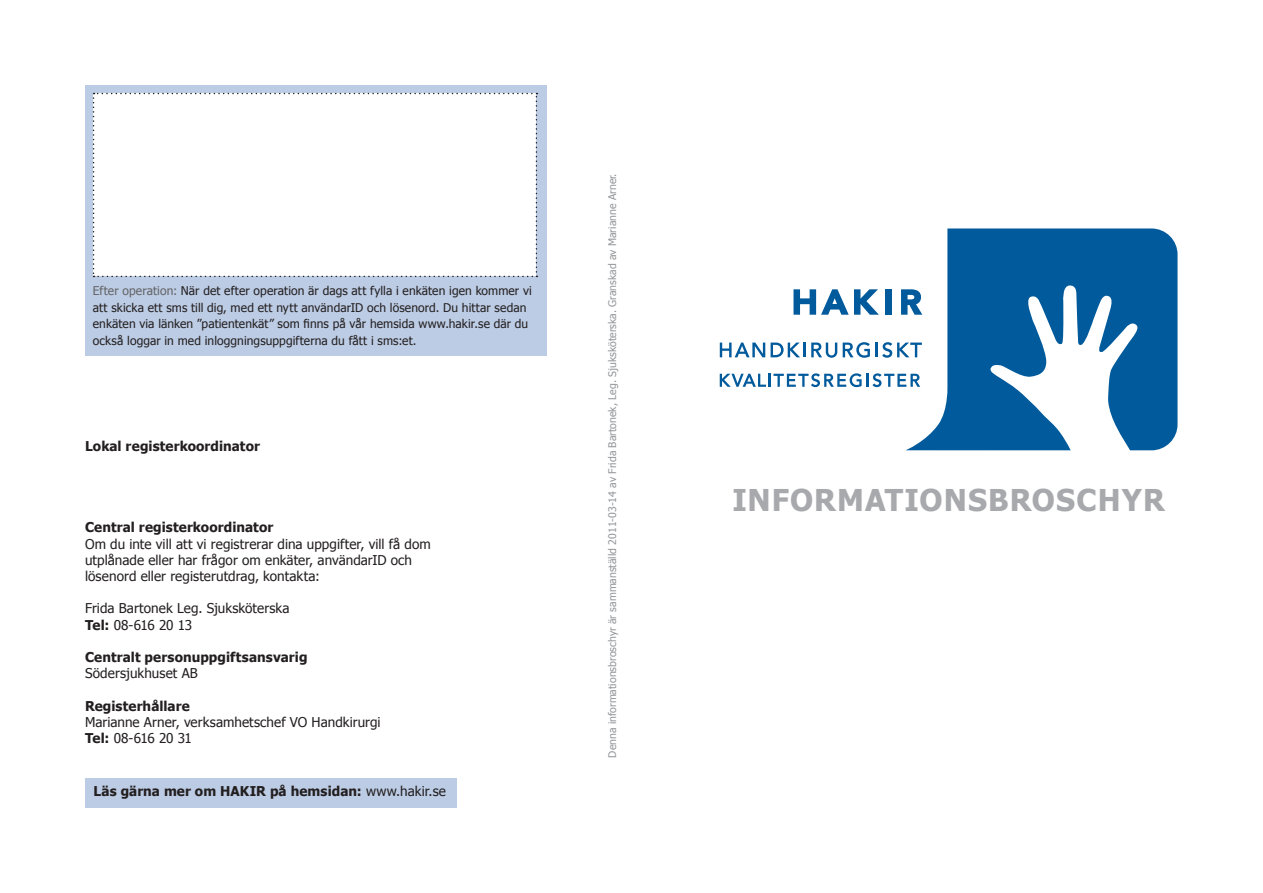
<style>
.page{position:relative;width:1263px;height:893px;background:#fff}
.page>*{position:absolute;margin:0;border:0;box-sizing:border-box;transform-origin:0 0}
.Framsidesrubrik{font:700 30px "Tahoma";letter-spacing:.035em;color:#a8a9ad}
.insida{font:13.5px/16.2px "Tahoma";letter-spacing:.005em;color:#231f20}
.insida-2{font:700 13.5px "Tahoma";letter-spacing:.005em;color:#231f20}
.insida-3{font:12px/16.5px "Tahoma";letter-spacing:.01em;color:#231f20}
.t1{font:10.5px "Tahoma";color:#939598}
.s1{color:#636366}
.s2{font-weight:700}
.s3{font-weight:400}
</style>
<div class="page">
<div style="left:85px;top:85px;width:461px;height:270px;background:#bccce4"></div>
<div style="left:93px;top:93px;width:444px;height:184px;background:#fff"></div>
<div style="left:85px;top:778px;width:371px;height:30px;background:#bccce4"></div>
<svg style="left:720px;top:343px;width:45px;height:14px"></svg>
<svg style="left:771px;top:343px;width:29px;height:14px"></svg>
<hr style="left:803px;top:343px;width:3px;height:14px;background:#005a9b">
<svg style="left:811px;top:343px;width:26px;height:15px"></svg>
<svg style="left:843px;top:342px;width:27px;height:16px"></svg>
<hr style="left:875px;top:343px;width:3px;height:14px;background:#005a9b">
<svg style="left:882px;top:342px;width:24px;height:16px"></svg>
<svg style="left:720px;top:373px;width:186px;height:14px"></svg>
<svg style="left:793px;top:289px;width:86px;height:26px"></svg>
<div style="left:885px;top:289px;width:6px;height:26px;background:#005a9b"></div>
<svg style="left:901px;top:289px;width:5px;height:26px"></svg>
<svg style="left:906px;top:228px;width:271px;height:222px;fill:#005a9b"></svg>
<p class="insida-3" style="left:93px;top:282px;width:441px"><span class="s1">Efter operation:</span> När det efter operation är dags att fylla i enkäten igen kommer vi att skicka ett sms till dig, med ett nytt användarID och lösenord. Du hittar sedan enkäten via länken ”patientenkät” som finns på vår hemsida www.hakir.se där du också loggar in med inloggningsuppgifterna du fått i sms:et.</p>
<p class="insida-2" style="left:85px;top:438px;width:176px">Lokal registerkoordinator</p>
<p class="insida-2" style="left:85px;top:519px;width:190px">Central registerkoordinator</p>
<p class="insida" style="left:85px;top:535px;width:347px">Om du inte vill att vi registrerar dina uppgifter, vill få dom utplånade eller har frågor om enkäter, användarID och lösenord eller registerutdrag, kontakta:</p>
<p class="insida" style="left:85px;top:600px;width:206px">Frida Bartonek Leg. Sjuksköterska</p>
<p class="insida" style="left:85px;top:616px;width:109px"><span class="s2">Tel:</span> 08-616 20 13</p>
<p class="insida-2" style="left:85px;top:648px;width:224px">Centralt personuppgiftsansvarig</p>
<p class="insida" style="left:85px;top:665px;width:114px">Södersjukhuset AB</p>
<p class="insida-2" style="left:85px;top:697px;width:106px">Registerhållare</p>
<p class="insida" style="left:85px;top:713px;width:297px">Marianne Arner, verksamhetschef VO Handkirurgi</p>
<p class="insida" style="left:85px;top:729px;width:108px"><span class="s2">Tel:</span> 08-616 20 31</p>
<p class="insida-2" style="left:94px;top:782px;width:354px">Läs gärna mer om HAKIR på hemsidan: <span class="s3">www.hakir.se</span></p>
<p class="t1" style="left:606px;top:757px;width:586px;rotate:-90deg">Denna informationsbroschyr är sammanställd 2011-03-14 av Frida Bartonek, Leg. Sjuksköterska. Granskad av Marianne Arner.</p>
<p class="Framsidesrubrik" style="left:732px;top:481px;width:434px">INFORMATIONSBROSCHYR</p>
</div>
